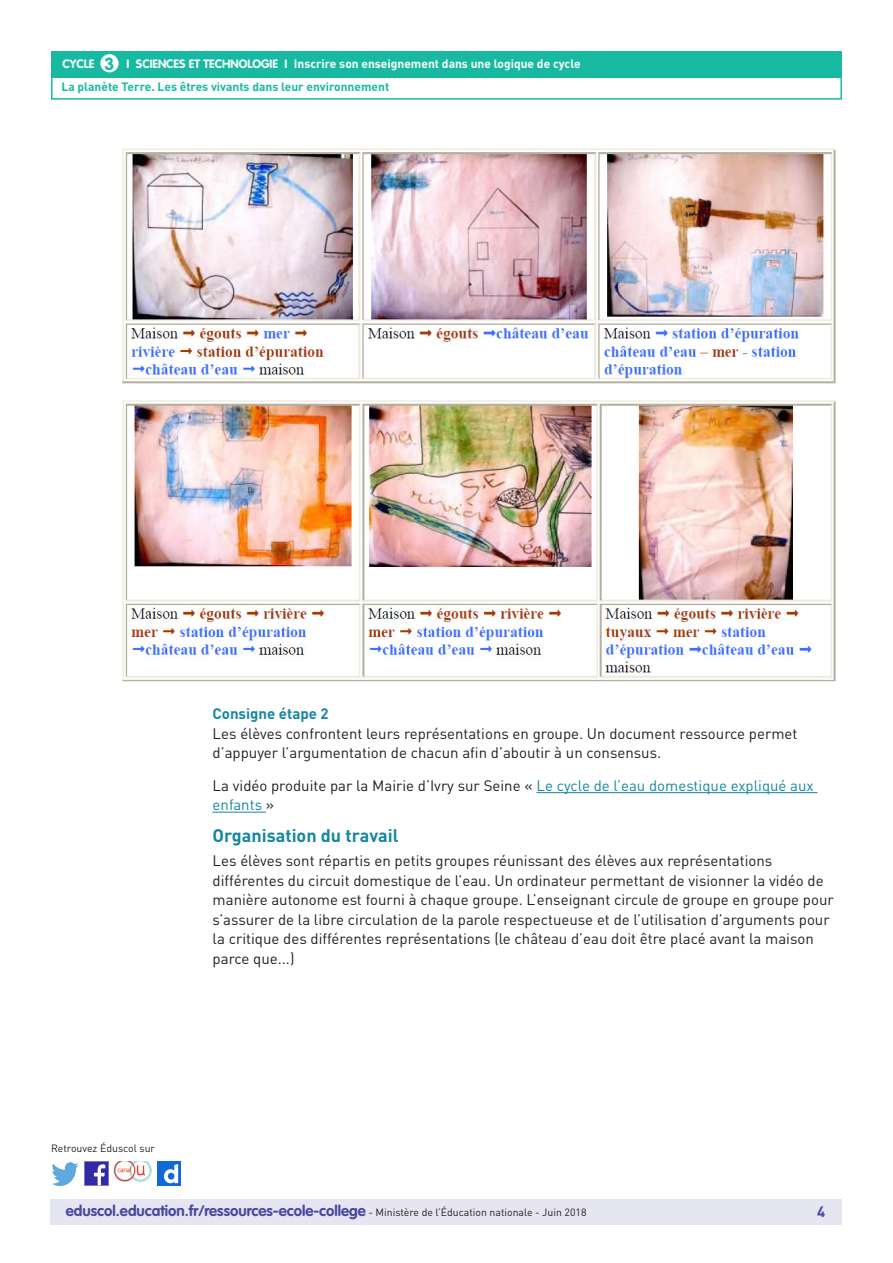
<style>
.page{position:relative;width:893px;height:1263px;background:#fff}
.page>*{position:absolute;margin:0;border:0;box-sizing:border-box;transform-origin:0 0}
._04_Titre_de_niveau{font:700 18px "DIN Pro";color:#16879f}
.t1{font:700 17.25px "VAG Rounded Std";color:#17baa1}
._06_Texte_courant{font:15px/19.5px "DIN Pro";color:#231f20}
.t2{font:700 15px "VAG Rounded Std";color:#4a489e}
._05_Titre_de_niveau{font:700 15px "DIN Pro";color:#16879f}
.t3{font:700 15px "DIN Pro";color:#4a489e}
.t4{font:700 12px "DIN Pro";color:#17baa1}
.t5{font:700 12px "DIN Pro";color:#fff}
.t6{font:700 12px "VAG Rounded Std";color:#fff}
.t7{font:10.5px "DIN Pro";color:#231f20}
.s1{color:#16879f}
.s2{font-family:"DIN Pro";font-weight:400;font-size:10.5px;color:#231f20}
</style>
<div class="page">
<div style="left:50px;top:1199px;width:791px;height:26px;background:#e6e5f2"></div>
<div style="left:51px;top:51px;width:791px;height:27px;background:#17baa1"></div>
<div style="left:100px;top:54px;width:19px;height:18px;background:#fff;border-radius:50%"></div>
<div style="left:51px;top:75px;width:791px;height:25px;border:2px solid #17baa1"></div>
<img style="left:85px;top:1162px;width:23px;height:23px">
<img style="left:51px;top:1163px;width:28px;height:22px">
<img style="left:158px;top:1162px;width:22px;height:23px">
<img style="left:114px;top:1162px;width:38px;height:19px">
<hr style="left:536px;top:792px;width:281px;height:1px;background:#16879f">
<hr style="left:213px;top:812px;width:53px;height:1px;background:#16879f">
<img style="left:122px;top:149px;width:714px;height:533px">
<p class="t1" style="left:105px;top:53px;width:11px">3</p>
<p class="t5" style="left:294px;top:56px;width:288px">Inscrire son enseignement dans une logique de cycle</p>
<p class="t4" style="left:61px;top:79px;width:329px">La planète Terre. Les êtres vivants dans leur environnement</p>
<p class="t6" style="left:63px;top:57px;width:33px">CYCLE</p>
<p class="t6" style="left:127px;top:57px;width:162px">I SCIENCES ET TECHNOLOGIE I</p>
<p class="_05_Titre_de_niveau" style="left:213px;top:704px;width:118px">Consigne étape 2</p>
<p class="_06_Texte_courant" style="left:213px;top:723px;width:586px">Les élèves confrontent leurs représentations en groupe. Un document ressource permet d’appuyer l’argumentation de chacun afin d’aboutir à un consensus.</p>
<p class="_06_Texte_courant" style="left:213px;top:775px;width:603px">La vidéo produite par la Mairie d’Ivry sur Seine « <span class="s1">Le cycle de l’eau domestique expliqué aux enfants</span> »</p>
<p class="_04_Titre_de_niveau" style="left:213px;top:824px;width:187px">Organisation du travail</p>
<p class="_06_Texte_courant" style="left:213px;top:851px;width:623px">Les élèves sont répartis en petits groupes réunissant des élèves aux représentations différentes du circuit domestique de l’eau. Un ordinateur permettant de visionner la vidéo de manière autonome est fourni à chaque groupe. L’enseignant circule de groupe en groupe pour s’assurer de la libre circulation de la parole respectueuse et de l’utilisation d’arguments pour la critique des différentes représentations (le château d’eau doit être placé avant la maison parce que...)</p>
<p class="t7" style="left:51px;top:1141px;width:106px">Retrouvez Éduscol sur</p>
<p class="t2" style="left:66px;top:1202px;width:522px">eduscol.education.fr/ressources-ecole-college <span class="s2">- Ministère de l’Éducation nationale - Juin 2018</span></p>
<p class="t3" style="left:817px;top:1201px;width:10px">4</p>
</div>
